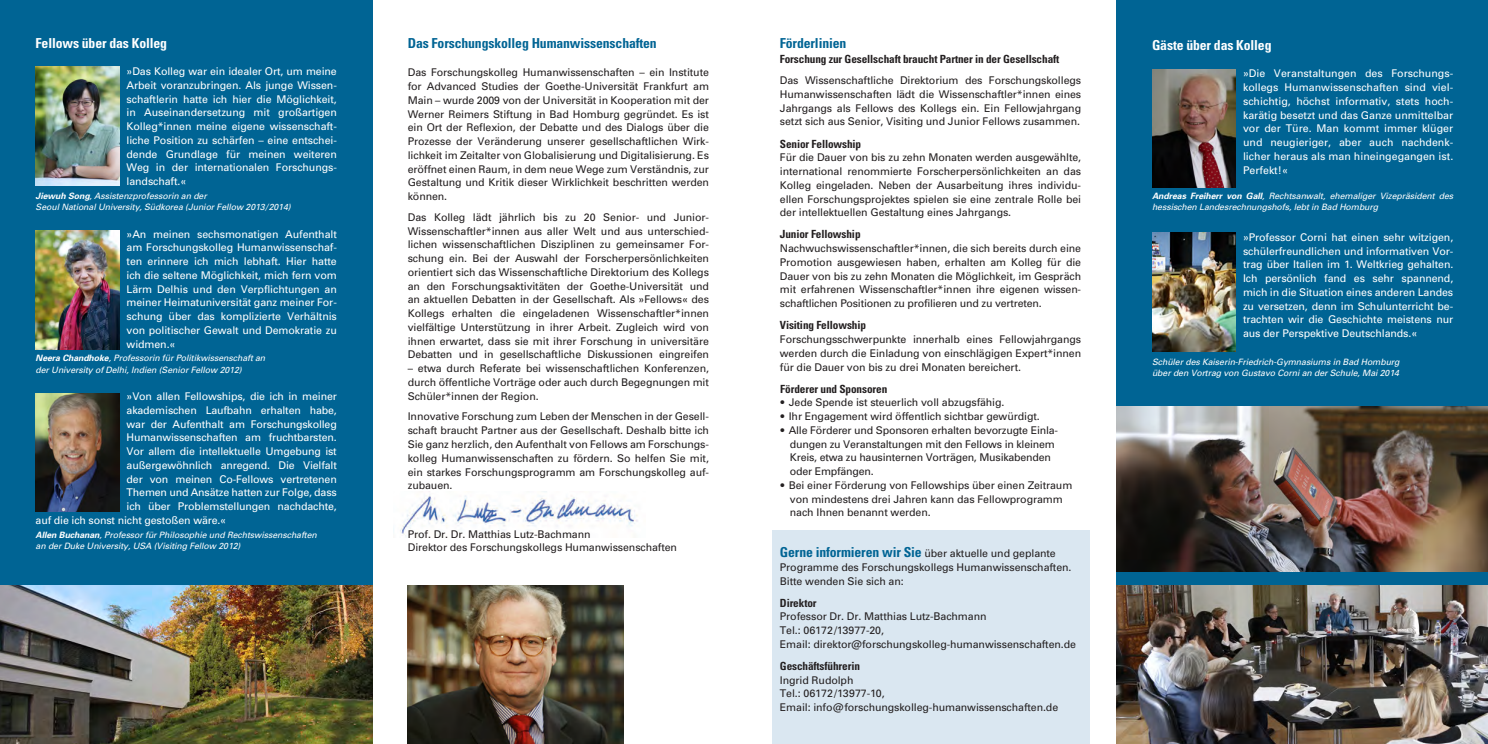
<style>
.page{position:relative;width:1488px;height:744px;background:#fff}
.page>*{position:absolute;margin:0;border:0;box-sizing:border-box;transform-origin:0 0}
.t1{font:700 condensed 13.75px "Univers";letter-spacing:-.01em;color:#006494}
.t2{font:700 condensed 13.75px "Univers";letter-spacing:-.01em;color:#fff}
.t3{font:700 condensed 11.25px "Univers";letter-spacing:-.01em;color:#231f20}
.t4{font:10.62px/13.8px "Univers";letter-spacing:-.01em;color:#231f20;text-align:justify}
.t5{font:10.62px/13.8px "Univers";letter-spacing:-.015em;color:#fff;text-align:justify}
.t6{font:italic 8.75px/11.2px "Univers";letter-spacing:-.01em;color:#fff}
.s1{font-weight:700}
.s2{font-weight:900}
.s3{font-weight:700;font-stretch:condensed;font-size:13.75px;color:#006494}
</style>
<div class="page">
<div style="left:771px;top:530px;width:318px;height:214px;background:#dae7f1"></div>
<img style="left:408px;top:585px;width:216px;height:159px">
<div style="left:0;top:0;width:372px;height:744px;background:#006494"></div>
<div style="left:1116px;top:0;width:372px;height:744px;background:#006494"></div>
<img style="left:36px;top:67px;width:83px;height:118px">
<img style="left:36px;top:231px;width:83px;height:118px">
<img style="left:36px;top:393px;width:83px;height:119px">
<img style="left:1152px;top:69px;width:84px;height:119px">
<img style="left:1152px;top:233px;width:84px;height:119px">
<img style="left:1116px;top:585px;width:372px;height:159px">
<img style="left:0;top:585px;width:372px;height:159px">
<img style="left:1116px;top:407px;width:372px;height:165px">
<img style="left:393px;top:491px;width:245px;height:45px">
<p class="t2" style="left:36px;top:34px;width:133px">Fellows über das Kolleg</p>
<p class="t5" style="left:127px;top:64px;width:212px">»Das Kolleg war ein idealer Ort, um meine Arbeit voranzubringen. Als junge Wissen&shy;schaftlerin hatte ich hier die Möglichkeit, in Auseinandersetzung mit großartigen Kolleg*innen meine eigene wissenschaft&shy;liche Position zu schärfen – eine entschei&shy;dende Grundlage für meinen weiteren Weg in der internationalen Forschungs&shy;landschaft.«</p>
<p class="t6" style="left:36px;top:190px;width:257px"><span class="s1">Jiewuh Song</span>, Assistenzprofessorin an der<br>Seoul National University, Südkorea (Junior Fellow 2013/2014)</p>
<p class="t5" style="left:127px;top:227px;width:212px">»An meinen sechsmonatigen Aufenthalt am Forschungskolleg Humanwissenschaf&shy;ten erinnere ich mich lebhaft. Hier hatte ich die seltene Möglichkeit, mich fern vom Lärm Delhis und den Verpflichtungen an meiner Heimatuniversität ganz meiner For&shy;schung über das komplizierte Verhältnis von politischer Gewalt und Demokratie zu widmen.«</p>
<p class="t6" style="left:36px;top:353px;width:231px"><span class="s1">Neera Chandhoke</span>, Professorin für Politikwissenschaft an der University of Delhi, Indien (Senior Fellow 2012)</p>
<p class="t5" style="left:127px;top:389px;width:212px">»Von allen Fellowships, die ich in meiner</p>
<p class="t5" style="left:127px;top:403px;width:212px">akademischen Laufbahn erhalten habe,</p>
<p class="t5" style="left:127px;top:417px;width:212px">war der Aufenthalt am Forschungskolleg</p>
<p class="t5" style="left:127px;top:431px;width:212px">Humanwissenschaften am fruchtbarsten.</p>
<p class="t5" style="left:127px;top:444px;width:212px">Vor allem die intellektuelle Umgebung ist</p>
<p class="t5" style="left:127px;top:458px;width:212px">außergewöhnlich anregend. Die Vielfalt</p>
<p class="t5" style="left:127px;top:472px;width:212px">der von meinen Co-Fellows vertretenen</p>
<p class="t5" style="left:127px;top:486px;width:212px">Themen und Ansätze hatten zur Folge, dass</p>
<p class="t5" style="left:127px;top:499px;width:212px">ich über Problemstellungen nachdachte,</p>
<p class="t5" style="left:36px;top:513px;width:192px">auf die ich sonst nicht gestoßen wäre.«</p>
<p class="t6" style="left:36px;top:529px;width:283px"><span class="s1">Allen Buchanan</span>, Professor für Philosophie und Rechtswissenschaften an der Duke University, USA (Visiting Fellow 2012)</p>
<p class="t1" style="left:408px;top:35px;width:250px">Das Forschungskolleg Humanwissenschaften</p>
<p class="t4" style="left:408px;top:66px;width:303px">Das Forschungskolleg Humanwissenschaften – ein Institute for Advanced Studies der Goethe-Universität Frankfurt am Main – wurde 2009 von der Universität in Kooperation mit der Werner Reimers Stiftung in Bad Homburg gegründet. Es ist ein Ort der Reflexion, der Debatte und des Dialogs über die Prozesse der Veränderung unserer gesellschaftlichen Wirk&shy;lichkeit im Zeitalter von Globalisierung und Digitalisierung. Es eröffnet einen Raum, in dem neue Wege zum Verständnis, zur Gestaltung und Kritik dieser Wirklichkeit beschritten werden können.</p>
<p class="t4" style="left:408px;top:210px;width:303px">Das Kolleg lädt jährlich bis zu 20 Senior- und Junior-Wissenschaftler*innen aus aller Welt und aus unterschied&shy;lichen wissenschaftlichen Disziplinen zu gemeinsamer For&shy;schung ein. Bei der Auswahl der Forscherpersönlichkeiten orientiert sich das Wissenschaftliche Direktorium des Kollegs an den Forschungsaktivitäten der Goethe-Universität und an aktuellen Debatten in der Gesellschaft. Als »Fellows« des Kollegs erhalten die eingeladenen Wissenschaftler*innen vielfältige Unterstützung in ihrer Arbeit. Zugleich wird von ihnen erwartet, dass sie mit ihrer Forschung in universitäre Debatten und in gesellschaftliche Diskussionen eingreifen</p>
<p class="t4" style="left:408px;top:362px;width:303px">– etwa durch Referate bei wissenschaftlichen Konferenzen, durch öffentliche Vorträge oder auch durch Begegnungen mit Schüler*innen der Region.</p>
<p class="t4" style="left:408px;top:410px;width:303px">Innovative Forschung zum Leben der Menschen in der Gesell&shy;schaft braucht Partner aus der Gesellschaft. Deshalb bitte ich Sie ganz herzlich, den Aufenthalt von Fellows am Forschungs&shy;kolleg Humanwissenschaften zu fördern. So helfen Sie mit, ein starkes Forschungsprogramm am Forschungskolleg auf&shy;zubauen.</p>
<p class="t4" style="left:408px;top:527px;width:271px">Prof. Dr. Dr. Matthias Lutz-Bachmann<br>Direktor des Forschungskollegs Humanwissenschaften</p>
<p class="t1" style="left:780px;top:35px;width:68px">Förderlinien</p>
<p class="t3" style="left:780px;top:52px;width:281px">Forschung zur Gesellschaft braucht Partner in der Gesellschaft</p>
<p class="t4" style="left:780px;top:74px;width:303px">Das Wissenschaftliche Direktorium des Forschungskollegs Humanwissenschaften lädt die Wissenschaftler*innen eines Jahrgangs als Fellows des Kollegs ein. Ein Fellowjahrgang setzt sich aus Senior, Visiting und Junior Fellows zusammen.</p>
<p class="t3" style="left:780px;top:137px;width:83px">Senior Fellowship</p>
<p class="t4" style="left:780px;top:151px;width:303px">Für die Dauer von bis zu zehn Monaten werden ausgewählte, international renommierte Forscherpersönlichkeiten an das Kolleg eingeladen. Neben der Ausarbeitung ihres individu&shy;ellen Forschungsprojektes spielen sie eine zentrale Rolle bei der intellektuellen Gestaltung eines Jahrgangs.</p>
<p class="t3" style="left:780px;top:227px;width:82px">Junior Fellowship</p>
<p class="t4" style="left:780px;top:242px;width:303px">Nachwuchswissenschaftler*innen, die sich bereits durch eine Promotion ausgewiesen haben, erhalten am Kolleg für die Dauer von bis zu zehn Monaten die Möglichkeit, im Gespräch mit erfahrenen Wissenschaftler*innen ihre eigenen wissen&shy;schaftlichen Positionen zu profilieren und zu vertreten.</p>
<p class="t3" style="left:780px;top:318px;width:88px">Visiting Fellowship</p>
<p class="t4" style="left:780px;top:332px;width:303px">Forschungsschwerpunkte innerhalb eines Fellowjahrgangs werden durch die Einladung von einschlägigen Expert*innen für die Dauer von bis zu drei Monaten bereichert.</p>
<p class="t3" style="left:780px;top:382px;width:108px">Förderer und Sponsoren</p>
<p class="t4" style="left:780px;top:396px;width:226px"><span class="s2">•</span> Jede Spende ist steuerlich voll abzugsfähig.</p>
<p class="t4" style="left:780px;top:409px;width:261px"><span class="s2">•</span> Ihr Engagement wird öffentlich sichtbar gewürdigt.</p>
<p class="t4" style="left:790px;top:423px;width:270px;text-align:left;text-indent:-10px"><span class="s2">•</span> Alle Förderer und Sponsoren erhalten bevorzugte Einla&shy;dungen zu Veranstaltungen mit den Fellows in kleinem Kreis, etwa zu hausinternen Vorträgen, Musikabenden oder Empfängen.</p>
<p class="t4" style="left:790px;top:478px;width:284px;text-align:left;text-indent:-10px"><span class="s2">•</span> Bei einer Förderung von Fellowships über einen Zeitraum von mindestens drei Jahren kann das Fellowprogramm nach Ihnen benannt werden.</p>
<p class="t4" style="left:780px;top:546px;width:293px;text-align:left"><span class="s3">Gerne informieren wir Sie</span> über aktuelle und geplante<br>Programme des Forschungskollegs Humanwissenschaften.<br>Bitte wenden Sie sich an:</p>
<p class="t3" style="left:780px;top:596px;width:38px">Direktor</p>
<p class="t4" style="left:780px;top:610px;width:298px;text-align:left">Professor Dr. Dr. Matthias Lutz-Bachmann<br>Tel.: 06172/13977-20,<br>Email: direktor@forschungskolleg-humanwissenschaften.de</p>
<p class="t3" style="left:780px;top:659px;width:82px">Geschäftsführerin</p>
<p class="t4" style="left:780px;top:673px;width:280px;text-align:left">Ingrid Rudolph<br>Tel.: 06172/13977-10,<br>Email: info@forschungskolleg-humanwissenschaften.de</p>
<p class="t2" style="left:1152px;top:36px;width:121px">Gäste über das Kolleg</p>
<p class="t5" style="left:1243px;top:67px;width:212px">»Die Veranstaltungen des Forschungs&shy;kollegs Humanwissenschaften sind viel&shy;schichtig, höchst informativ, stets hoch&shy;karätig besetzt und das Ganze unmittelbar vor der Türe. Man kommt immer klüger und neugieriger, aber auch nachdenk&shy;licher heraus als man hineingegangen ist.<br>Perfekt!«</p>
<p class="t6" style="left:1152px;top:190px;width:303px"><span class="s1">Andreas Freiherr von Gall</span>, Rechtsanwalt, ehemaliger Vizepräsident des hessischen Landesrechnungshofs, lebt in Bad Homburg</p>
<p class="t5" style="left:1243px;top:230px;width:212px">»Professor Corni hat einen sehr witzigen, schülerfreundlichen und informativen Vor&shy;trag über Italien im 1. Weltkrieg gehalten.<br>Ich persönlich fand es sehr spannend, mich in die Situation eines anderen Landes zu versetzen, denn im Schulunterricht be&shy;trachten wir die Geschichte meistens nur aus der Perspektive Deutschlands.«</p>
<p class="t6" style="left:1152px;top:356px;width:249px">Schüler des Kaiserin-Friedrich-Gymnasiums in Bad Homburg über den Vortrag von Gustavo Corni an der Schule, Mai 2014</p>
</div>
